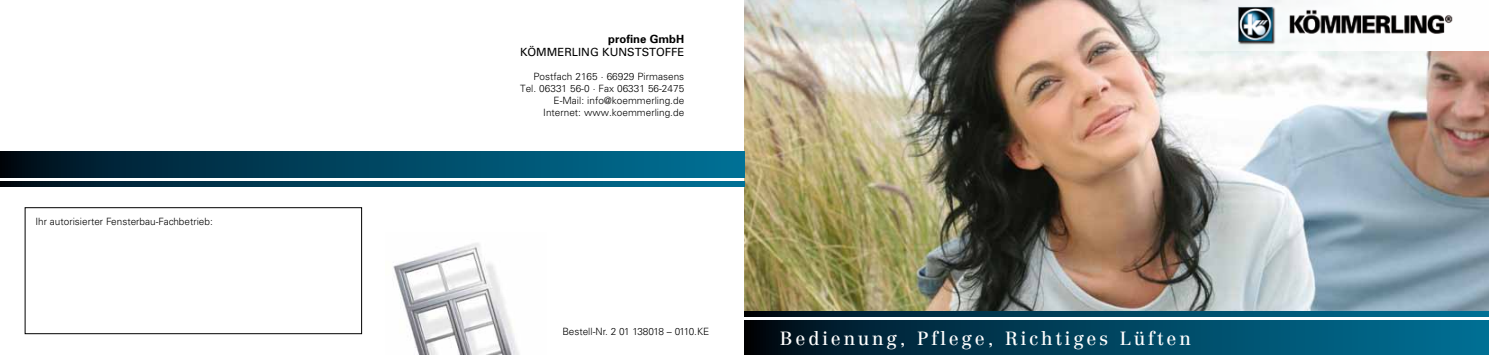
<style>
.page{position:relative;width:1489px;height:355px;background:#fff}
.page>*{position:absolute;margin:0;border:0;box-sizing:border-box;transform-origin:0 0}
.t1{font:18.75px "Centennial Roman";letter-spacing:.15em;color:#fff}
.t2{font:11.25px "Univers";color:#000}
.t3{font:700 11.25px "Univers";color:#000}
.t4{font:300 10px/12px "Univers";color:#000;text-align:right}
</style>
<div class="page">
<img style="left:744px;top:0;width:744px;height:311px">
<svg style="left:744px;top:311px;width:744px;height:5px;background:#00425c"></svg>
<svg style="left:744px;top:320px;width:744px;height:34px;background:#00425b"></svg>
<img style="left:1028px;top:0;width:460px;height:50px">
<img style="left:393px;top:243px;width:126px;height:111px">
<svg style="left:0;top:181px;width:744px;height:5px;background:#00445e"></svg>
<svg style="left:0;top:151px;width:744px;height:27px;background:#00445e"></svg>
<div style="left:25px;top:207px;width:337px;height:126px;border:1px solid #000"></div>
<p class="t4" style="left:35px;top:215px;width:179px">Ihr autorisierter Fensterbau-Fachbetrieb:</p>
<p class="t3" style="left:608px;top:31px;width:77px">profine GmbH</p>
<p class="t2" style="left:520px;top:45px;width:166px">KÖMMERLING KUNSTSTOFFE</p>
<p class="t4" style="left:520px;top:71px;width:166px">Postfach 2165 · 66929 Pirmasens<br>Tel. 06331 56-0 · Fax 06331 56-2475<br>E-Mail: info@koemmerling.de<br>Internet: www.koemmerling.de</p>
<p class="t4" style="left:562px;top:324px;width:148px">Bestell-Nr. 2 01 138018 – 0110.KE</p>
<h1 class="t1" style="left:780px;top:327px;width:412px">Bedienung, Pflege, Richtiges Lüften</h1>
</div>
